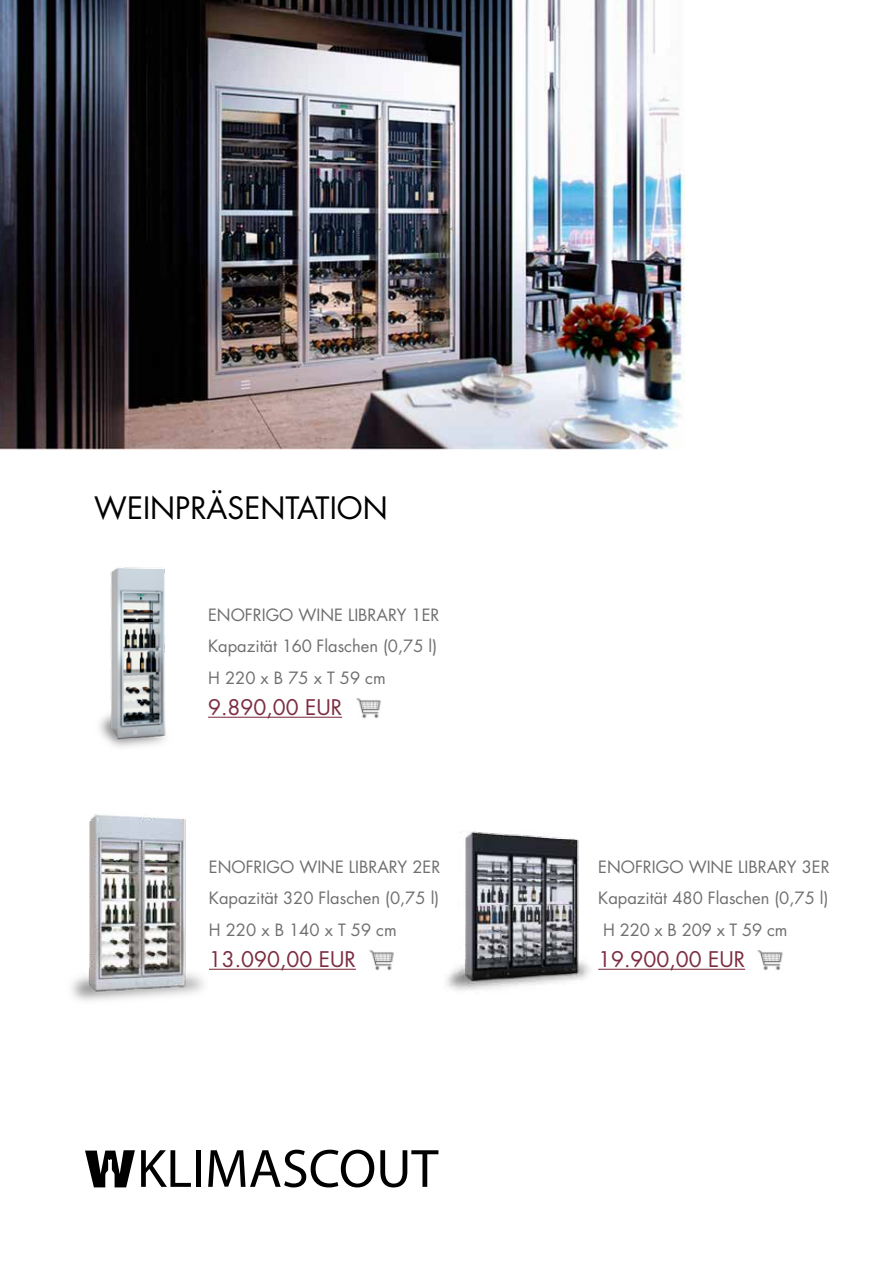
<style>
.page{position:relative;width:893px;height:1263px;background:#fff}
.page>*{position:absolute;margin:0;border:0;box-sizing:border-box;transform-origin:0 0}
.t1{font:30px "Futura Std";color:#000}
.t2{font:21px "Futura Std";color:#7c2d41}
.t3{font:16.5px/31.5px "Futura Std";color:#706f6f;text-align:justify}
</style>
<div class="page">
<svg style="left:85px;top:1150px;width:50px;height:37px"></svg>
<svg style="left:141px;top:1150px;width:50px;height:37px"></svg>
<div style="left:196px;top:1150px;width:5px;height:37px;background:#000"></div>
<svg style="left:208px;top:1150px;width:166px;height:37px"></svg>
<svg style="left:380px;top:1150px;width:58px;height:37px"></svg>
<img style="left:0;top:0;width:684px;height:449px">
<hr style="left:208px;top:717px;width:134px;height:1px;background:#7c2d41">
<img style="left:99px;top:567px;width:67px;height:180px">
<img style="left:356px;top:698px;width:25px;height:20px">
<hr style="left:209px;top:969px;width:147px;height:1px;background:#7c2d41">
<hr style="left:598px;top:969px;width:147px;height:1px;background:#7c2d41">
<img style="left:757px;top:950px;width:26px;height:20px">
<img style="left:369px;top:950px;width:25px;height:20px">
<img style="left:71px;top:814px;width:133px;height:187px">
<img style="left:446px;top:831px;width:145px;height:160px">
<h1 class="t1" style="left:94px;top:489px;width:295px">WEINPRÄSENTATION</h1>
<p class="t3" style="left:208px;top:599px;width:233px;text-align:left">ENOFRIGO WINE LIBRARY 1ER<br>Kapazität 160 Flaschen (0,75 l)<br>H 220 x B 75 x T 59 cm</p>
<p class="t2" style="left:208px;top:694px;width:136px">9.890,00 EUR</p>
<p class="t3" style="left:209px;top:851px;width:233px">ENOFRIGO WINE LIBRARY 2ER Kapazität 320 Flaschen (0,75 l)<br>H 220 x B 140 x T 59 cm</p>
<p class="t2" style="left:209px;top:946px;width:148px">13.090,00 EUR</p>
<p class="t3" style="left:598px;top:851px;width:233px">ENOFRIGO WINE LIBRARY 3ER Kapazität 480 Flaschen (0,75 l)<br>H 220 x B 209 x T 59 cm</p>
<p class="t2" style="left:598px;top:946px;width:148px">19.900,00 EUR</p>
</div>
